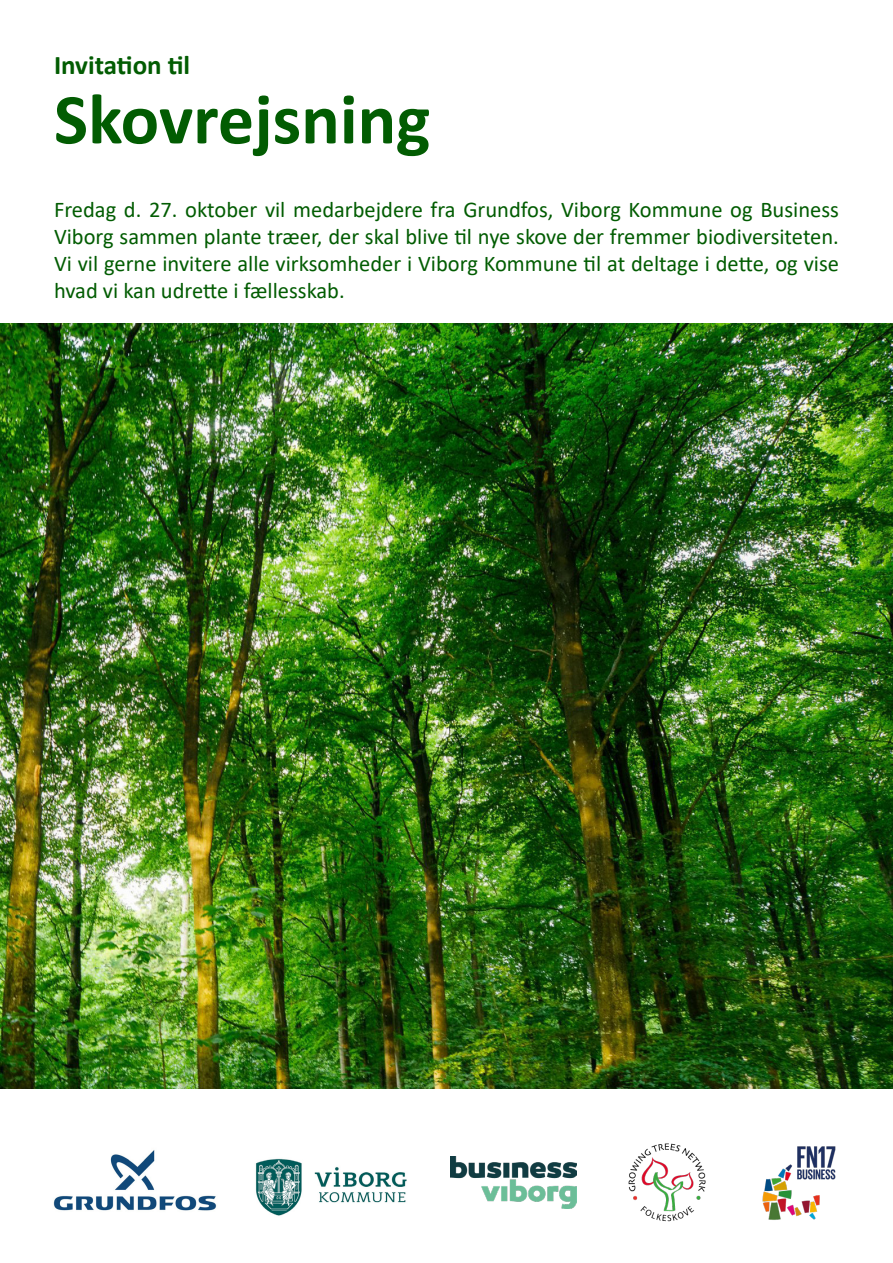
<style>
.page{position:relative;width:893px;height:1263px;background:#fff}
.page>*{position:absolute;margin:0;border:0;box-sizing:border-box;transform-origin:0 0}
.Titel_-_H1{font:700 72px "Calibri";color:#025c02}
.Titel_-_H1-2{font:700 27px "Calibri";color:#025c02}
.Undertitel_-_H2{font:22.5px/27px "Calibri";color:#025c02;text-align:justify}
</style>
<div class="page">
<img style="left:0;top:324px;width:893px;height:765px">
<img style="left:53px;top:1150px;width:164px;height:61px">
<img style="left:255px;top:1158px;width:152px;height:58px">
<img style="left:451px;top:1156px;width:125px;height:53px">
<img style="left:762px;top:1146px;width:74px;height:74px">
<img style="left:628px;top:1143px;width:78px;height:79px">
<h1 class="Titel_-_H1-2" style="left:54px;top:46px;width:138px">Invitation til</h1>
<h1 class="Titel_-_H1" style="left:54px;top:68px;width:378px">Skovrejsning</h1>
<h2 class="Undertitel_-_H2" style="left:54px;top:195px;width:786px">Fredag d. 27. oktober vil medarbejdere fra Grundfos, Viborg Kommune og Business Viborg sammen plante træer, der skal blive til nye skove der fremmer biodiversiteten.<br>Vi vil gerne invitere alle virksomheder i Viborg Kommune til at deltage i dette, og vise hvad vi kan udrette i fællesskab.</h2>
</div>
